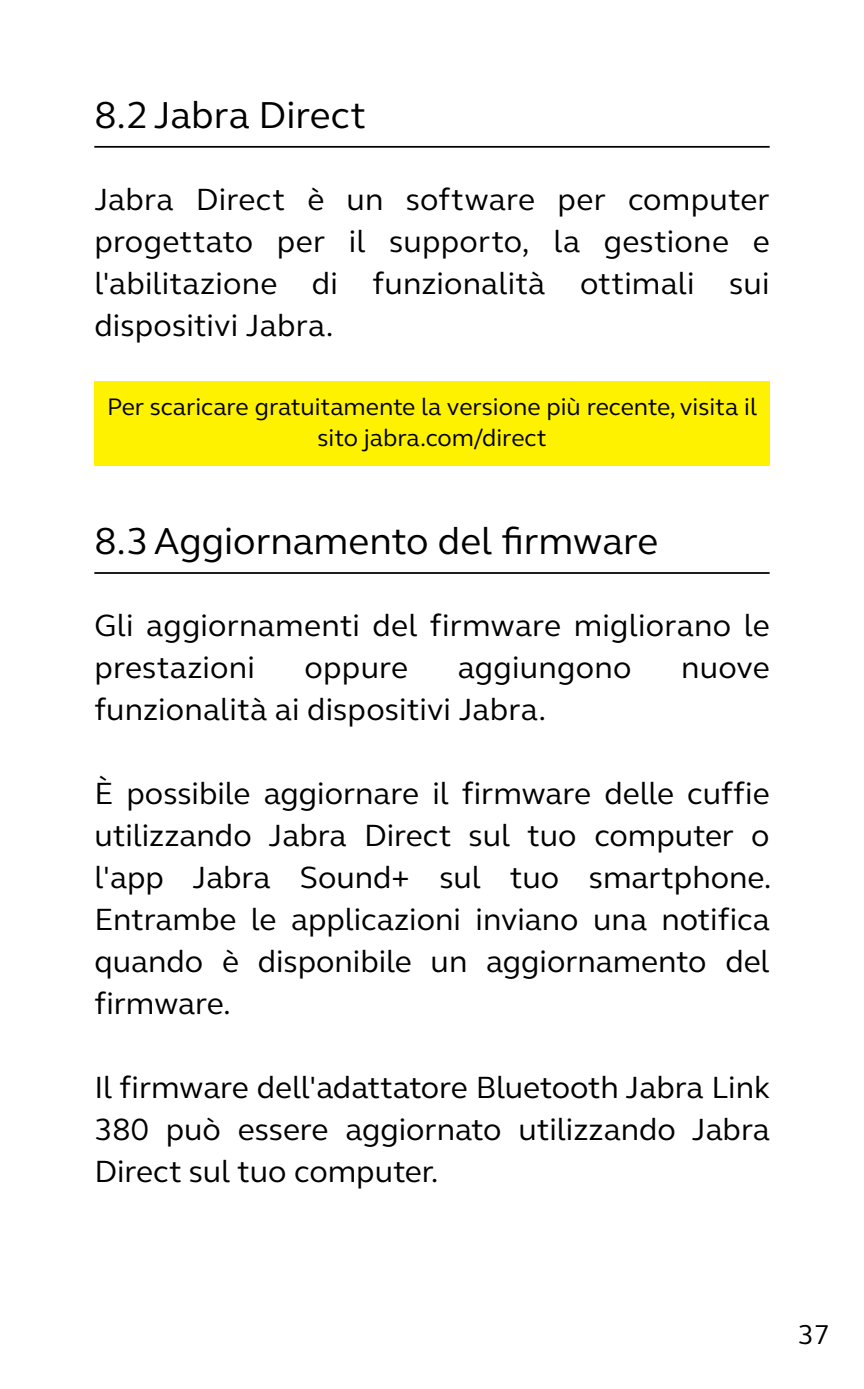
<style>
.page{position:relative;width:864px;height:1389px;background:#fff}
.page>*{position:absolute;margin:0;border:0;box-sizing:border-box;transform-origin:0 0}
.t1{font:38.5px "GN Elliot";color:#000}
.t2{font:31.5px/42px "GN Elliot";letter-spacing:.005em;color:#000;text-align:justify}
.t3{font:28px "GN Elliot";color:#000}
.t4{font:24.5px/31.5px "GN Elliot";color:#000;text-align:center}
</style>
<div class="page">
<hr style="left:94px;top:146px;width:675px;height:2px;background:#000">
<hr style="left:94px;top:572px;width:675px;height:2px;background:#000">
<div style="left:94px;top:381px;width:675px;height:85px;background:#fff200"></div>
<p class="t1" style="left:94px;top:89px;width:273px">8.2Jabra Direct</p>
<p class="t2" style="left:94px;top:177px;width:676px">Jabra Direct è un software per computer progettato per il supporto, la gestione e l'abilitazione di funzionalità ottimali sui dispositivi Jabra.</p>
<p class="t4" style="left:107px;top:390px;width:651px">Per scaricare gratuitamente la versione più recente, visita il sito jabra.com/direct</p>
<p class="t1" style="left:94px;top:515px;width:565px">8.3Aggiornamento del firmware</p>
<p class="t2" style="left:94px;top:604px;width:676px">Gli aggiornamenti del firmware migliorano le prestazioni</p>
<p class="t2" style="left:304px;top:645px;width:105px">oppure</p>
<p class="t2" style="left:457px;top:645px;width:175px">aggiungono</p>
<p class="t2" style="left:681px;top:645px;width:90px">nuove</p>
<p class="t2" style="left:94px;top:687px;width:453px">funzionalità ai dispositivi Jabra.</p>
<p class="t2" style="left:94px;top:771px;width:678px">È possibile aggiornare il firmware delle cuffie utilizzando Jabra Direct sul tuo computer o l'app Jabra Sound+ sul tuo smartphone.<br>Entrambe le applicazioni inviano una notifica quando è disponibile un aggiornamento del firmware.</p>
<p class="t2" style="left:94px;top:1065px;width:677px">Il firmware dell'adattatore Bluetooth Jabra Link 380 può essere aggiornato utilizzando Jabra Direct sul tuo computer.</p>
<p class="t3" style="left:797px;top:1316px;width:34px">37</p>
</div>
